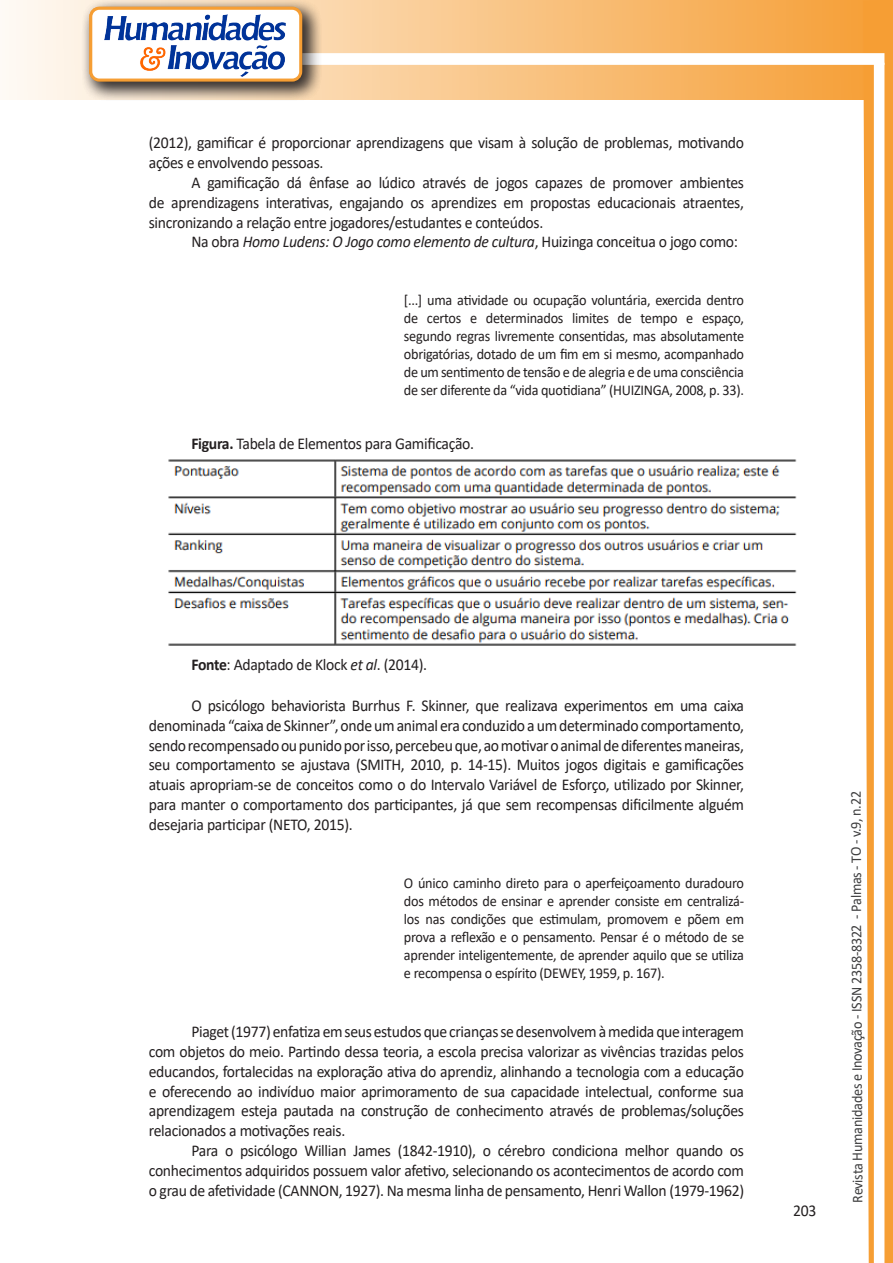
<style>
.page{position:relative;width:893px;height:1263px;background:#fff}
.page>*{position:absolute;margin:0;border:0;box-sizing:border-box;transform-origin:0 0}
.texto{font:16.5px/19.8px "Calibri";letter-spacing:-.02em;color:#231f20;text-align:justify;scale:.95 1}
.texto-2{font:italic 16.5px "Calibri";letter-spacing:-.02em;color:#231f20;scale:.95 1}
.citacao{font:15px/18px "Calibri";letter-spacing:-.02em;color:#231f20;text-align:justify;scale:.95 1}
.t1{font:15px "Calibri";letter-spacing:-.025em;color:#3e3e3f;scale:.95 1}
.s1{font-style:normal}
.s2{font-weight:700}
.s3{font-style:italic}
</style>
<div class="page">
<svg style="left:5px;top:0;width:858px;height:100px;background:#f9c484"></svg>
<div style="left:302px;top:53px;width:582px;height:12px;background:#fff;border:2px solid #fff"></div>
<svg style="left:863px;top:0;width:30px;height:1263px"></svg>
<div style="left:81px;top:0;width:241px;height:102px;background:#231f20;opacity:.75"></div>
<div style="left:91px;top:8px;width:210px;height:72px;background:#fff;border-radius:9px"></div>
<img style="left:104px;top:14px;width:181px;height:62px">
<div style="left:89px;top:7px;width:213px;height:75px;border:3px solid #f69e34;border-radius:9px"></div>
<img style="left:168px;top:459px;width:629px;height:187px">
<p class="texto" style="left:149px;top:133px;width:628px">(2012), gamificar é proporcionar aprendizagens que visam à solução de problemas, motivando ações e envolvendo pessoas.</p>
<p class="texto" style="left:149px;top:172px;width:628px;text-indent:43px">A gamificação dá ênfase ao lúdico através de jogos capazes de promover ambientes de aprendizagens interativas, engajando os aprendizes em propostas educacionais atraentes, sincronizando a relação entre jogadores/estudantes e conteúdos.</p>
<p class="texto-2" style="left:191px;top:231px;width:577px"><span class="s1">Na obra</span> Homo Ludens: O Jogo como elemento de cultura<span class="s1">, Huizinga conceitua o jogo como:</span></p>
<p class="citacao" style="left:404px;top:291px;width:360px">[...] uma atividade ou ocupação voluntária, exercida dentro de certos e determinados limites de tempo e espaço, segundo regras livremente consentidas, mas absolutamente obrigatórias, dotado de um fim em si mesmo, acompanhado de um sentimento de tensão e de alegria e de uma consciência de ser diferente da “vida quotidiana” (HUIZINGA, 2008, p. 33).</p>
<p class="texto" style="left:191px;top:434px;width:299px"><span class="s2">Figura.</span> Tabela de Elementos para Gamificação.</p>
<p class="texto" style="left:191px;top:654px;width:250px"><span class="s2">Fonte</span>: Adaptado de Klock <span class="s3">et al</span>. (2014).</p>
<p class="texto" style="left:149px;top:695px;width:628px;text-indent:43px">O psicólogo behaviorista Burrhus F. Skinner, que realizava experimentos em uma caixa denominada “caixa de Skinner”, onde um animal era conduzido a um determinado comportamento, sendo recompensado ou punido por isso, percebeu que, ao motivar o animal de diferentes maneiras, seu comportamento se ajustava (SMITH, 2010, p. 14-15). Muitos jogos digitais e gamificações atuais apropriam-se de conceitos como o do Intervalo Variável de Esforço, utilizado por Skinner, para manter o comportamento dos participantes, já que sem recompensas dificilmente alguém desejaria participar (NETO, 2015).</p>
<p class="citacao" style="left:404px;top:873px;width:360px">O único caminho direto para o aperfeiçoamento duradouro dos métodos de ensinar e aprender consiste em centralizá&shy;los nas condições que estimulam, promovem e põem em prova a reflexão e o pensamento. Pensar é o método de se aprender inteligentemente, de aprender aquilo que se utiliza e recompensa o espírito (DEWEY, 1959, p. 167).</p>
<p class="texto" style="left:149px;top:1021px;width:628px;text-indent:43px">Piaget (1977) enfatiza em seus estudos que crianças se desenvolvem à medida que interagem com objetos do meio. Partindo dessa teoria, a escola precisa valorizar as vivências trazidas pelos educandos, fortalecidas na exploração ativa do aprendiz, alinhando a tecnologia com a educação e oferecendo ao indivíduo maior aprimoramento de sua capacidade intelectual, conforme sua aprendizagem esteja pautada na construção de conhecimento através de problemas/soluções relacionados a motivações reais.</p>
<p class="texto" style="left:149px;top:1140px;width:628px;text-indent:43px">Para o psicólogo Willian James (1842-1910), o cérebro condiciona melhor quando os conhecimentos adquiridos possuem valor afetivo, selecionando os acontecimentos de acordo com o grau de afetividade (CANNON, 1927). Na mesma linha de pensamento, Henri Wallon (1979-1962)</p>
<p class="texto" style="left:793px;top:1200px;width:26px">203</p>
<p class="t1" style="left:846px;top:1203px;width:435px;rotate:-90deg">Revista Humanidades e Inovação - ISSN 2358-8322 - Palmas - TO - v.9, n.22</p>
</div>
